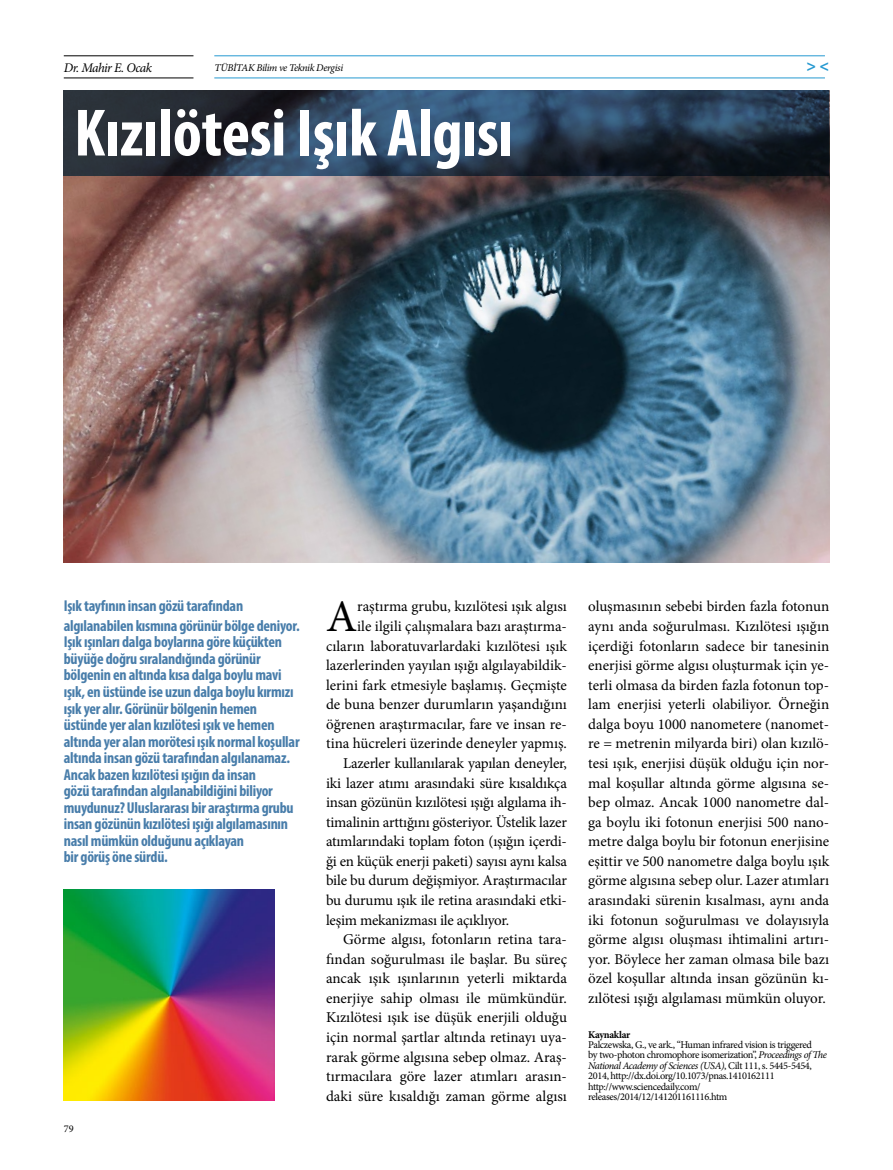
<style>
.page{position:relative;width:893px;height:1170px;background:#fff}
.page>*{position:absolute;margin:0;border:0;box-sizing:border-box;transform-origin:0 0}
.t1{font:700 condensed 67.5px "Myriad Pro";letter-spacing:-.005em;color:#fff}
.t2{font:45.15px "Minion Pro";color:#000}
.t3{font:700 16.2px "Myriad Pro";color:#2699d1}
.t4{font:700 condensed 15.75px/16.5px "Myriad Pro";letter-spacing:-.015em;color:#487daa}
.t5{font:15px/19.5px "Minion Pro";letter-spacing:-.005em;color:#000;text-align:justify}
.t6{font:italic 13.2px "Minion Pro";letter-spacing:-.045em;color:#000}
.t7{font:10.35px/10.4px "Minion Pro";letter-spacing:-.035em;color:#000}
.t8{font:italic 10.35px "Minion Pro";letter-spacing:-.035em;color:#000}
.t9{font:700 10.35px "Minion Pro";letter-spacing:-.035em;color:#000}
.s1{font-style:italic}
</style>
<div class="page">
<hr style="left:64px;top:56px;width:129px;height:1px;background:#000">
<hr style="left:214px;top:78px;width:611px;height:1px;background:#2699d1">
<hr style="left:214px;top:56px;width:611px;height:1px;background:#2699d1">
<hr style="left:64px;top:78px;width:129px;height:1px;background:#000">
<img style="left:64px;top:176px;width:765px;height:387px">
<svg style="left:64px;top:91px;width:765px;height:85px;background:#27384c"></svg>
<img style="left:64px;top:889px;width:211px;height:211px">
<p class="t6" style="left:64px;top:58px;width:90px">Dr. Mahir E. Ocak</p>
<p class="t8" style="left:215px;top:60px;width:130px">TÜBİTAK Bilim ve Teknik Dergisi</p>
<h1 class="t1" style="left:74px;top:91px;width:441px">Kızılötesi Işık Algısı</h1>
<p class="t3" style="left:807px;top:55px;width:24px">&gt; &lt;</p>
<p class="t4" style="left:64px;top:596px;width:237px;line-height:19.5px">Işık tayfının insan gözü tarafından algılanabilen kısmına görünür bölge deniyor.</p>
<p class="t4" style="left:64px;top:633px;width:237px">Işık ışınları dalga boylarına göre küçükten büyüğe doğru sıralandığında görünür bölgenin en altında kısa dalga boylu mavi ışık, en üstünde ise uzun dalga boylu kırmızı ışık yer alır. Görünür bölgenin hemen üstünde yer alan kızılötesi ışık ve hemen altında yer alan morötesi ışık normal koşullar altında insan gözü tarafından algılanamaz.<br>Ancak bazen kızılötesi ışığın da insan<br>gözü tarafından algılanabildiğini biliyor muydunuz? Uluslararası bir araştırma grubu insan gözünün kızılötesi ışığı algılamasının nasıl mümkün olduğunu açıklayan<br>bir görüş öne sürdü.</p>
<p class="t7" style="left:64px;top:1123px;width:11px">79</p>
<h2 class="t2" style="left:326px;top:586px;width:33px">A</h2>
<p class="t5" style="left:357px;top:597px;width:211px">raştırma grubu, kızılötesi ışık algısı</p>
<p class="t5" style="left:357px;top:616px;width:211px">ile ilgili çalışmalara bazı araştırma-</p>
<p class="t5" style="left:326px;top:636px;width:242px">cıların laboratuvarlardaki kızılötesi ışık</p>
<p class="t5" style="left:326px;top:655px;width:242px">lazerlerinden yayılan ışığı algılayabildik-</p>
<p class="t5" style="left:326px;top:675px;width:242px">lerini fark etmesiyle başlamış. Geçmişte</p>
<p class="t5" style="left:326px;top:694px;width:242px">de buna benzer durumların yaşandığını</p>
<p class="t5" style="left:326px;top:714px;width:242px">öğrenen araştırmacılar, fare ve insan re-</p>
<p class="t5" style="left:326px;top:733px;width:242px">tina hücreleri üzerinde deneyler yapmış.</p>
<p class="t5" style="left:343px;top:753px;width:225px">Lazerler kullanılarak yapılan deneyler,</p>
<p class="t5" style="left:326px;top:773px;width:242px">iki lazer atımı arasındaki süre kısaldıkça</p>
<p class="t5" style="left:326px;top:792px;width:242px">insan gözünün kızılötesi ışığı algılama ih-</p>
<p class="t5" style="left:326px;top:812px;width:242px">timalinin arttığını gösteriyor. Üstelik lazer</p>
<p class="t5" style="left:326px;top:831px;width:242px">atımlarındaki toplam foton (ışığın içerdi-</p>
<p class="t5" style="left:326px;top:851px;width:242px">ği en küçük enerji paketi) sayısı aynı kalsa</p>
<p class="t5" style="left:326px;top:870px;width:242px">bile bu durum değişmiyor. Araştırmacılar</p>
<p class="t5" style="left:326px;top:890px;width:242px">bu durumu ışık ile retina arasındaki etki-</p>
<p class="t5" style="left:326px;top:910px;width:185px">leşim mekanizması ile açıklıyor.</p>
<p class="t5" style="left:343px;top:929px;width:225px">Görme algısı, fotonların retina tara-</p>
<p class="t5" style="left:326px;top:949px;width:242px">fından soğurulması ile başlar. Bu süreç</p>
<p class="t5" style="left:326px;top:968px;width:242px">ancak ışık ışınlarının yeterli miktarda</p>
<p class="t5" style="left:326px;top:988px;width:242px">enerjiye sahip olması ile mümkündür.</p>
<p class="t5" style="left:326px;top:1007px;width:242px">Kızılötesi ışık ise düşük enerjili olduğu</p>
<p class="t5" style="left:326px;top:1027px;width:242px">için normal şartlar altında retinayı uya-</p>
<p class="t5" style="left:326px;top:1046px;width:242px">rarak görme algısına sebep olmaz. Araş-</p>
<p class="t5" style="left:326px;top:1066px;width:242px">tırmacılara göre lazer atımları arasın-</p>
<p class="t5" style="left:326px;top:1086px;width:242px">daki süre kısaldığı zaman görme algısı</p>
<p class="t5" style="left:588px;top:597px;width:242px">oluşmasının sebebi birden fazla fotonun aynı anda soğurulması. Kızılötesi ışığın içerdiği fotonların sadece bir tanesinin enerjisi görme algısı oluşturmak için ye&shy;terli olmasa da birden fazla fotonun top&shy;lam enerjisi yeterli olabiliyor. Örneğin dalga boyu 1000 nanometere (nanomet&shy;re = metrenin milyarda biri) olan kızılö&shy;tesi ışık, enerjisi düşük olduğu için nor&shy;mal koşullar altında görme algısına se&shy;bep olmaz. Ancak 1000 nanometre dal&shy;ga boylu iki fotonun enerjisi 500 nano&shy;metre dalga boylu bir fotonun enerjisine eşittir ve 500 nanometre dalga boylu ışık görme algısına sebep olur. Lazer atımları arasındaki sürenin kısalması, aynı anda iki fotonun soğurulması ve dolayısıyla görme algısı oluşması ihtimalini artırı&shy;yor. Böylece her zaman olmasa bile bazı özel koşullar altında insan gözünün kı&shy;zılötesi ışığı algılaması mümkün oluyor.</p>
<p class="t9" style="left:588px;top:1027px;width:44px">Kaynaklar</p>
<p class="t7" style="left:588px;top:1039px;width:240px">Palczewska, G., ve ark., “Human infrared vision is triggered<br>by two-photon chromophore isomerization”, <span class="s1">Proceedings of The National Academy of Sciences (USA)</span>, Cilt 111, s. 5445-5454, 2014, http://dx.doi.org/10.1073/pnas.1410162111 http://www.sciencedaily.com/ releases/2014/12/141201161116.htm</p>
</div>
